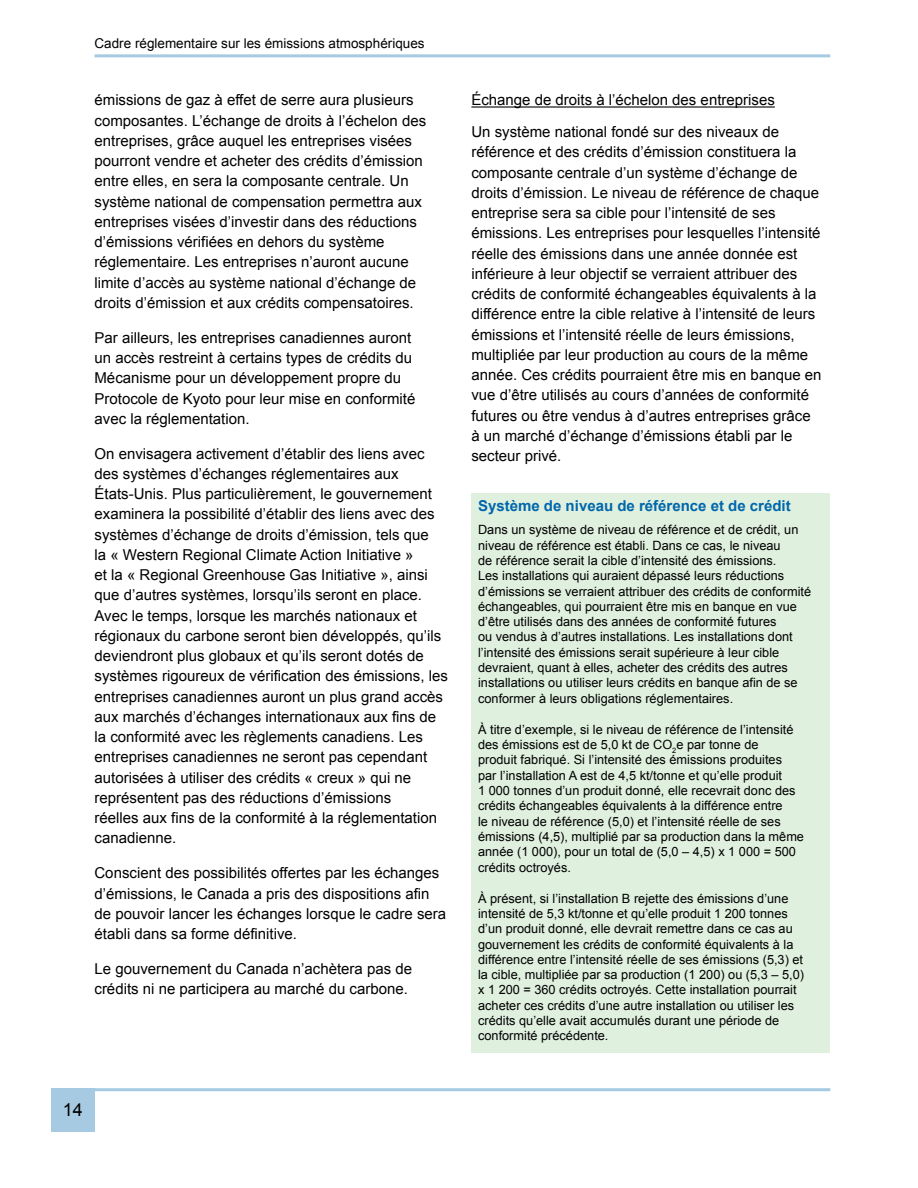
<style>
.page{position:relative;width:918px;height:1188px;background:#fff}
.page>*{position:absolute;margin:0;border:0;box-sizing:border-box;transform-origin:0 0}
.t1{font:18px "Arial";color:#000}
.t2{font:15px/20.2px "Arial";color:#000}
.t3{font:700 15px "Arial";color:#0067ab}
.t4{font:13.5px "Arial";color:#000}
.t5{font:12.75px/15.3px "Arial";color:#000}
</style>
<div class="page">
<hr style="left:94px;top:54px;width:736px;height:3px;background:#a6cae2">
<div style="left:51px;top:1088px;width:43px;height:43px;background:#a6cae2"></div>
<hr style="left:94px;top:1088px;width:736px;height:3px;background:#a6cae2">
<hr style="left:471px;top:106px;width:304px;height:2px;background:#000">
<div style="left:471px;top:493px;width:359px;height:560px;background:#e0f0df"></div>
<p class="t4" style="left:94px;top:35px;width:332px">Cadre réglementaire sur les émissions atmosphériques</p>
<p class="t2" style="left:94px;top:90px;width:333px">émissions de gaz à effet de serre aura plusieurs composantes. L’échange de droits à l’échelon des entreprises, grâce auquel les entreprises visées pourront vendre et acheter des crédits d’émission entre elles, en sera la composante centrale. Un système national de compensation permettra aux entreprises visées d’investir dans des réductions d’émissions vérifiées en dehors du système réglementaire. Les entreprises n’auront aucune limite d’accès au système national d’échange de droits d’émission et aux crédits compensatoires.</p>
<p class="t2" style="left:94px;top:328px;width:322px">Par ailleurs, les entreprises canadiennes auront un accès restreint à certains types de crédits du Mécanisme pour un développement propre du Protocole de Kyoto pour leur mise en conformité avec la réglementation.</p>
<p class="t2" style="left:94px;top:443px;width:355px">On envisagera activement d’établir des liens avec des systèmes d’échanges réglementaires aux États-Unis. Plus particulièrement, le gouvernement examinera la possibilité d’établir des liens avec des systèmes d’échange de droits d’émission, tels que<br>la « Western Regional Climate Action Initiative »<br>et la « Regional Greenhouse Gas Initiative », ainsi que d’autres systèmes, lorsqu’ils seront en place.<br>Avec le temps, lorsque les marchés nationaux et régionaux du carbone seront bien développés, qu’ils deviendront plus globaux et qu’ils seront dotés de systèmes rigoureux de vérification des émissions, les entreprises canadiennes auront un plus grand accès aux marchés d’échanges internationaux aux fins de la conformité avec les règlements canadiens. Les entreprises canadiennes ne seront pas cependant autorisées à utiliser des crédits « creux » qui ne représentent pas des réductions d’émissions<br>réelles aux fins de la conformité à la réglementation canadienne.</p>
<p class="t2" style="left:94px;top:863px;width:353px">Conscient des possibilités offertes par les échanges d’émissions, le Canada a pris des dispositions afin de pouvoir lancer les échanges lorsque le cadre sera établi dans sa forme définitive.</p>
<p class="t2" style="left:94px;top:959px;width:319px">Le gouvernement du Canada n’achètera pas de crédits ni ne participera au marché du carbone.</p>
<p class="t2" style="left:471px;top:84px;width:309px;line-height:31.7px">Échange de droits à l’échelon des entreprises<br>Un système national fondé sur des niveaux de</p>
<p class="t2" style="left:471px;top:142px;width:352px">référence et des crédits d’émission constituera la composante centrale d’un système d’échange de droits d’émission. Le niveau de référence de chaque entreprise sera sa cible pour l’intensité de ses émissions. Les entreprises pour lesquelles l’intensité réelle des émissions dans une année donnée est inférieure à leur objectif se verraient attribuer des crédits de conformité échangeables équivalents à la différence entre la cible relative à l’intensité de leurs émissions et l’intensité réelle de leurs émissions, multipliée par leur production au cours de la même année. Ces crédits pourraient être mis en banque en vue d’être utilisés au cours d’années de conformité futures ou être vendus à d’autres entreprises grâce à un marché d’échange d’émissions établi par le secteur privé.</p>
<p class="t3" style="left:478px;top:496px;width:314px">Système de niveau de référence et de crédit</p>
<p class="t5" style="left:478px;top:522px;width:335px">Dans un système de niveau de référence et de crédit, un niveau de référence est établi. Dans ce cas, le niveau<br>de référence serait la cible d’intensité des émissions.<br>Les installations qui auraient dépassé leurs réductions d’émissions se verraient attribuer des crédits de conformité échangeables, qui pourraient être mis en banque en vue d’être utilisés dans des années de conformité futures<br>ou vendus à d’autres installations. Les installations dont l’intensité des émissions serait supérieure à leur cible devraient, quant à elles, acheter des crédits des autres installations ou utiliser leurs crédits en banque afin de se conformer à leurs obligations réglementaires.</p>
<p class="t5" style="left:478px;top:722px;width:327px">À titre d’exemple, si le niveau de référence de l’intensité des émissions est de 5,0 kt de CO<sub>2</sub>e par tonne de<br>produit fabriqué. Si l’intensité des émissions produites<br>par l’installation A est de 4,5 kt/tonne et qu’elle produit<br>1 000 tonnes d’un produit donné, elle recevrait donc des crédits échangeables équivalents à la différence entre<br>le niveau de référence (5,0) et l’intensité réelle de ses émissions (4,5), multiplié par sa production dans la même année (1 000), pour un total de (5,0 – 4,5) x 1 000 = 500 crédits octroyés.</p>
<p class="t5" style="left:478px;top:891px;width:327px">À présent, si l’installation B rejette des émissions d’une intensité de 5,3 kt/tonne et qu’elle produit 1 200 tonnes d’un produit donné, elle devrait remettre dans ce cas au gouvernement les crédits de conformité équivalents à la différence entre l’intensité réelle de ses émissions (5,3) et la cible, multipliée par sa production (1 200) ou (5,3 – 5,0) x 1 200 = 360 crédits octroyés. Cette installation pourrait acheter ces crédits d’une autre installation ou utiliser les crédits qu’elle avait accumulés durant une période de conformité précédente.</p>
<p class="t1" style="left:63px;top:1098px;width:22px">14</p>
</div>
